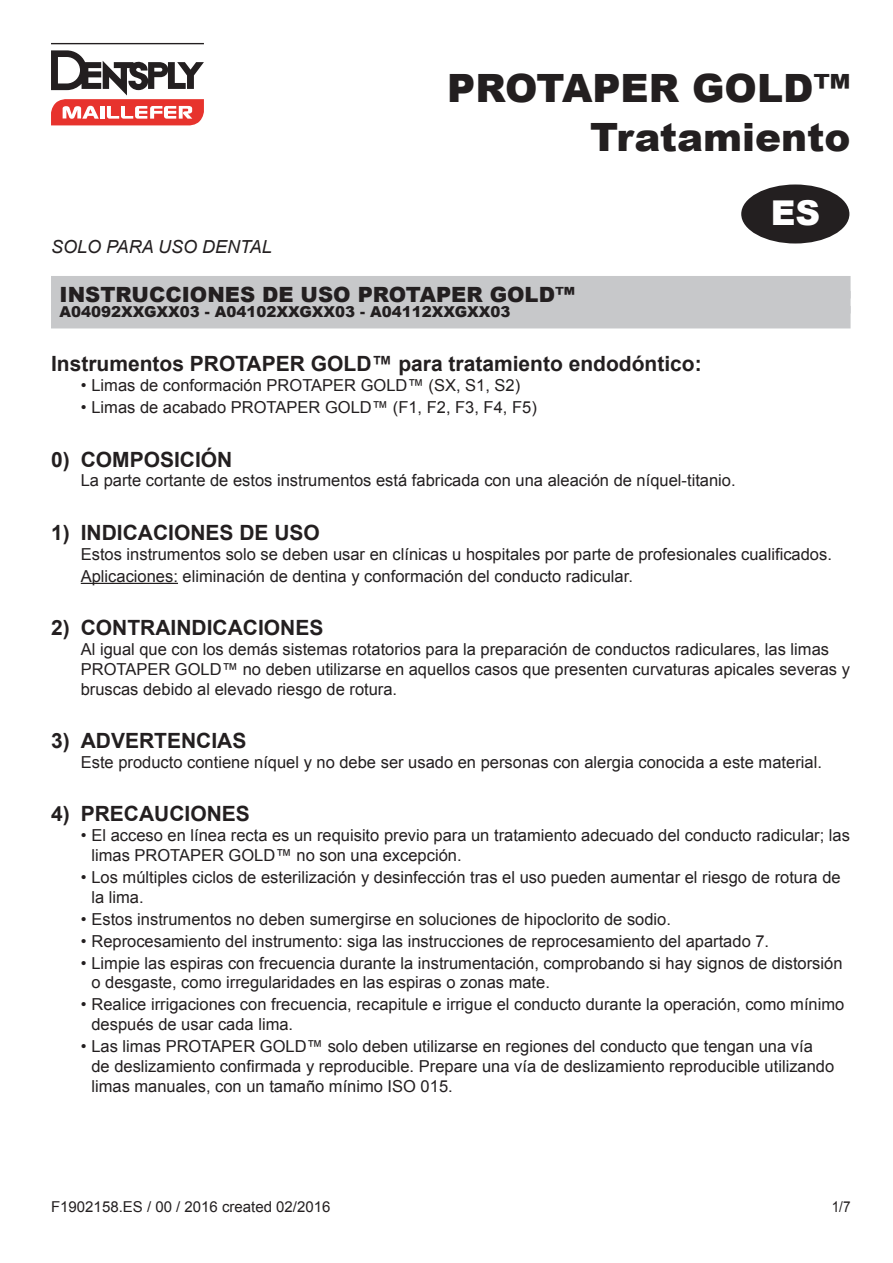
<style>
.page{position:relative;width:893px;height:1263px;background:#fff}
.page>*{position:absolute;margin:0;border:0;box-sizing:border-box;transform-origin:0 0}
.t1{font:900 39px "Arial";color:#231f20}
.Langue_Grand{font:900 34.2px "Arial";color:#fff}
.Titre_1{font:700 21px "Arial";color:#231f20}
.Bandeau_Gris{font:900 21px "Arial";color:#231f20}
.Dental_Use{font:italic 18px "Arial";color:#231f20}
.Bullet{font:16.5px/19.8px "Arial";color:#231f20}
.Texte_Indenté{font:16.5px/19.8px "Arial";color:#231f20}
.Bandeau_Gris-2{font:900 15px "Arial";color:#231f20}
.Numéro_ZF{font:15px "Arial";color:#231f20}
.Numéro_ZF-2{font:15px "Arial";color:#231f20;scale:.9 1}
</style>
<div class="page">
<svg style="left:51px;top:43px;width:153px;height:82px"></svg>
<hr style="left:100px;top:106px;width:4px;height:13px;background:#fff">
<div style="left:51px;top:276px;width:799px;height:22px;background:#c7c8ca"></div>
<div style="left:51px;top:291px;width:799px;height:22px;background:#c7c8ca"></div>
<div style="left:51px;top:306px;width:799px;height:22px;background:#c7c8ca"></div>
<hr style="left:81px;top:583px;width:97px;height:1px;background:#231f20">
<div style="left:741px;top:184px;width:108px;height:59px;background:#231f20;border-radius:50%"></div>
<p class="t1" style="left:447px;top:60px;width:405px">PROTAPER GOLD™</p>
<p class="t1" style="left:590px;top:109px;width:262px">Tratamiento</p>
<p class="Langue_Grand" style="left:771px;top:188px;width:51px">ES</p>
<p class="Dental_Use" style="left:51px;top:235px;width:222px">SOLO PARA USO DENTAL</p>
<p class="Bandeau_Gris" style="left:60px;top:279px;width:517px">INSTRUCCIONES DE USO PROTAPER GOLD™</p>
<p class="Bandeau_Gris-2" style="left:60px;top:301px;width:453px">A04092XXGXX03 - A04102XXGXX03 - A04112XXGXX03</p>
<p class="Titre_1" style="left:51px;top:350px;width:652px">Instrumentos PROTAPER GOLD™ para tratamiento endodóntico:</p>
<p class="Bullet" style="left:81px;top:376px;width:441px">• Limas de conformación PROTAPER GOLD™ (SX, S1, S2)</p>
<p class="Bullet" style="left:81px;top:398px;width:457px">• Limas de acabado PROTAPER GOLD™ (F1, F2, F3, F4, F5)</p>
<p class="Titre_1" style="left:51px;top:445px;width:183px">0) COMPOSICIÓN</p>
<p class="Texte_Indenté" style="left:81px;top:471px;width:656px">La parte cortante de estos instrumentos está fabricada con una aleación de níquel-titanio.</p>
<p class="Titre_1" style="left:51px;top:518px;width:270px">1) INDICACIONES DE USO</p>
<p class="Texte_Indenté" style="left:81px;top:544px;width:753px">Estos instrumentos solo se deben usar en clínicas u hospitales por parte de profesionales cualificados.</p>
<p class="Texte_Indenté" style="left:81px;top:566px;width:554px">Aplicaciones: eliminación de dentina y conformación del conducto radicular.</p>
<p class="Titre_1" style="left:51px;top:614px;width:274px">2) CONTRAINDICACIONES</p>
<p class="Texte_Indenté" style="left:81px;top:639px;width:771px">Al igual que con los demás sistemas rotatorios para la preparación de conductos radiculares, las limas<br>PROTAPER GOLD™ no deben utilizarse en aquellos casos que presenten curvaturas apicales severas y bruscas debido al elevado riesgo de rotura.</p>
<p class="Titre_1" style="left:51px;top:727px;width:197px">3) ADVERTENCIAS</p>
<p class="Texte_Indenté" style="left:81px;top:752px;width:743px">Este producto contiene níquel y no debe ser usado en personas con alergia conocida a este material.</p>
<p class="Titre_1" style="left:51px;top:800px;width:200px">4) PRECAUCIONES</p>
<p class="Bullet" style="left:91px;top:826px;width:760px;text-indent:-11px">• El acceso en línea recta es un requisito previo para un tratamiento adecuado del conducto radicular; las limas PROTAPER GOLD™ no son una excepción.</p>
<p class="Bullet" style="left:91px;top:867px;width:751px;text-indent:-11px">• Los múltiples ciclos de esterilización y desinfección tras el uso pueden aumentar el riesgo de rotura de la lima.</p>
<p class="Bullet" style="left:81px;top:909px;width:592px">• Estos instrumentos no deben sumergirse en soluciones de hipoclorito de sodio.</p>
<p class="Bullet" style="left:81px;top:931px;width:690px">• Reprocesamiento del instrumento: siga las instrucciones de reprocesamiento del apartado 7.</p>
<p class="Bullet" style="left:91px;top:953px;width:753px;text-indent:-11px">• Limpie las espiras con frecuencia durante la instrumentación, comprobando si hay signos de distorsión o desgaste, como irregularidades en las espiras o zonas mate.</p>
<p class="Bullet" style="left:91px;top:995px;width:754px;text-indent:-11px">• Realice irrigaciones con frecuencia, recapitule e irrigue el conducto durante la operación, como mínimo después de usar cada lima.</p>
<p class="Bullet" style="left:91px;top:1036px;width:744px;text-indent:-11px">• Las limas PROTAPER GOLD™ solo deben utilizarse en regiones del conducto que tengan una vía de deslizamiento confirmada y reproducible. Prepare una vía de deslizamiento reproducible utilizando limas manuales, con un tamaño mínimo ISO 015.</p>
<p class="Numéro_ZF" style="left:51px;top:1197px;width:281px">F1902158.ES / 00 / 2016 created 02/2016</p>
<p class="Numéro_ZF-2" style="left:832px;top:1197px;width:22px">1/7</p>
</div>
